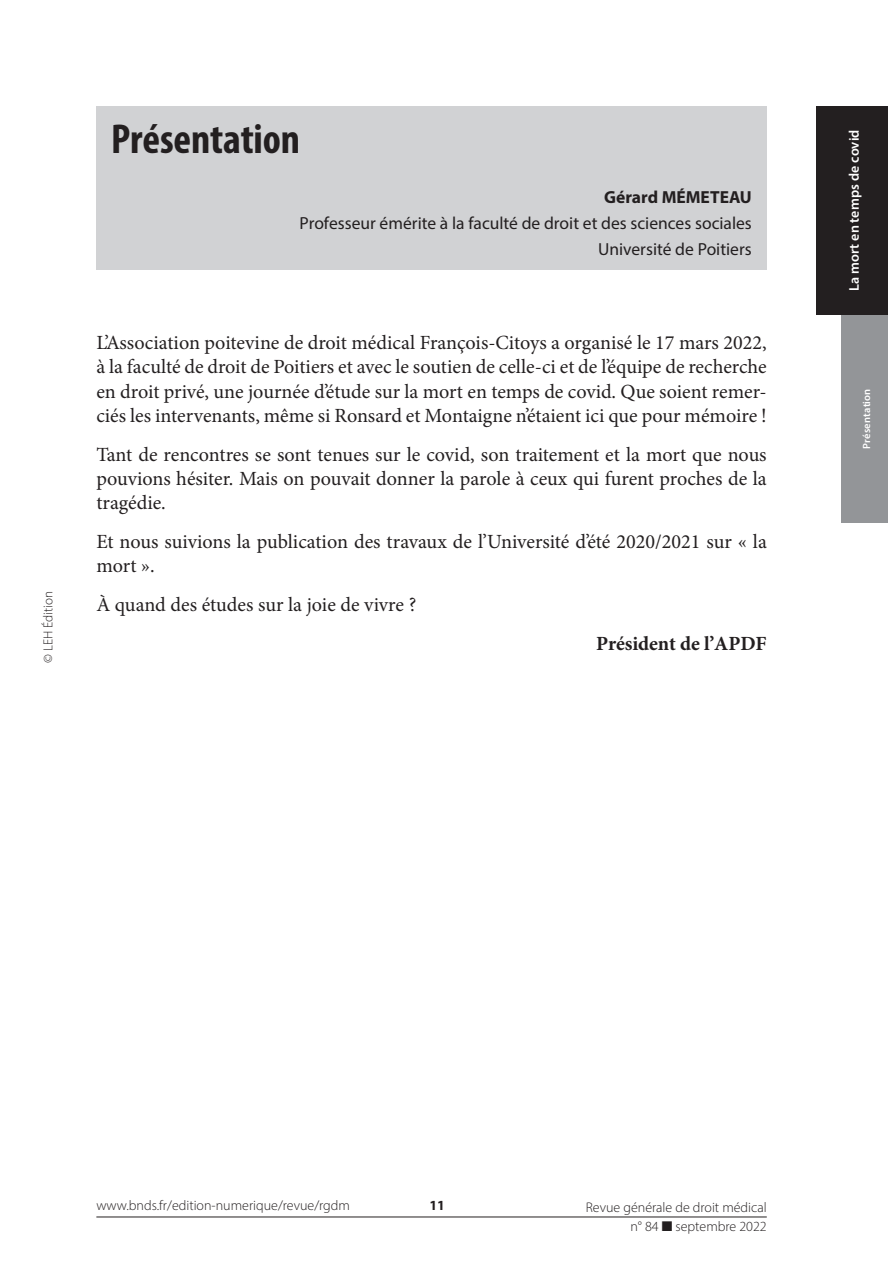
<style>
.page{position:relative;width:888px;height:1284px;background:#fff}
.page>*{position:absolute;margin:0;border:0;box-sizing:border-box;transform-origin:0 0}
.t1{font:700 condensed 42px "Myriad Pro";letter-spacing:-.005em;color:#231f20}
.t2{font:20.12px/24.2px "Minion Pro";color:#231f20;text-align:justify}
.t3{font:700 20.12px "Minion Pro";letter-spacing:-.005em;color:#231f20}
.t4{font:17.5px/25.9px "Myriad Pro";color:#231f20;text-align:right}
.t5{font:700 17.5px "Myriad Pro";color:#231f20}
.t6{font:300 14px/19.2px "Myriad Pro";color:#231f20;text-align:right}
.t7{font:600 14px "Myriad Pro";letter-spacing:.01em;color:#fff}
.t8{font:700 14px "Myriad Pro";color:#231f20}
.t9{font:300 13.12px "Myriad Pro";color:#231f20}
.t10{font:600 10.5px "Myriad Pro";letter-spacing:.02em;color:#fff}
</style>
<div class="page">
<hr style="left:96px;top:1216px;width:670px;height:1px;background:#231f20">
<div style="left:840px;top:315px;width:47px;height:208px;background:#939598"></div>
<div style="left:816px;top:106px;width:71px;height:209px;background:#231f20"></div>
<div style="left:96px;top:106px;width:670px;height:164px;background:#d1d2d4"></div>
<p class="t9" style="left:40px;top:663px;width:73px;rotate:-90deg">© LEH Édition</p>
<h1 class="t1" style="left:111px;top:112px;width:190px">Présentation</h1>
<p class="t5" style="left:604px;top:186px;width:149px">Gérard MÉMETEAU</p>
<p class="t4" style="left:299px;top:210px;width:453px">Professeur émérite à la faculté de droit et des sciences sociales<br>Université de Poitiers</p>
<p class="t2" style="left:96px;top:331px;width:671px">L’Association poitevine de droit médical François-Citoys a organisé le 17 mars 2022, à la faculté de droit de Poitiers et avec le soutien de celle-ci et de l’équipe de recherche en droit privé, une journée d’étude sur la mort en temps de covid. Que soient remer&shy;ciés les intervenants, même si Ronsard et Montaigne n’étaient ici que pour mémoire !</p>
<p class="t2" style="left:96px;top:442px;width:671px">Tant de rencontres se sont tenues sur le covid, son traitement et la mort que nous pouvions hésiter. Mais on pouvait donner la parole à ceux qui furent proches de la tragédie.</p>
<p class="t2" style="left:96px;top:530px;width:671px">Et nous suivions la publication des travaux de l’Université d’été 2020/2021 sur « la mort ».</p>
<p class="t2" style="left:96px;top:593px;width:321px">À quand des études sur la joie de vivre ?</p>
<p class="t3" style="left:595px;top:630px;width:172px">Président de l’APDF</p>
<p class="t7" style="left:844px;top:291px;width:164px;rotate:-90deg">La mort en temps de covid</p>
<p class="t10" style="left:859px;top:449px;width:62px;rotate:-90deg">Présentation</p>
<p class="t6" style="left:96px;top:1196px;width:255px">www.bnds.fr/edition-numerique/revue/rgdm</p>
<p class="t8" style="left:429px;top:1196px;width:17px">11</p>
<p class="t6" style="left:585px;top:1198px;width:182px">Revue générale de droit médical n° 84 ■ septembre 2022</p>
</div>
